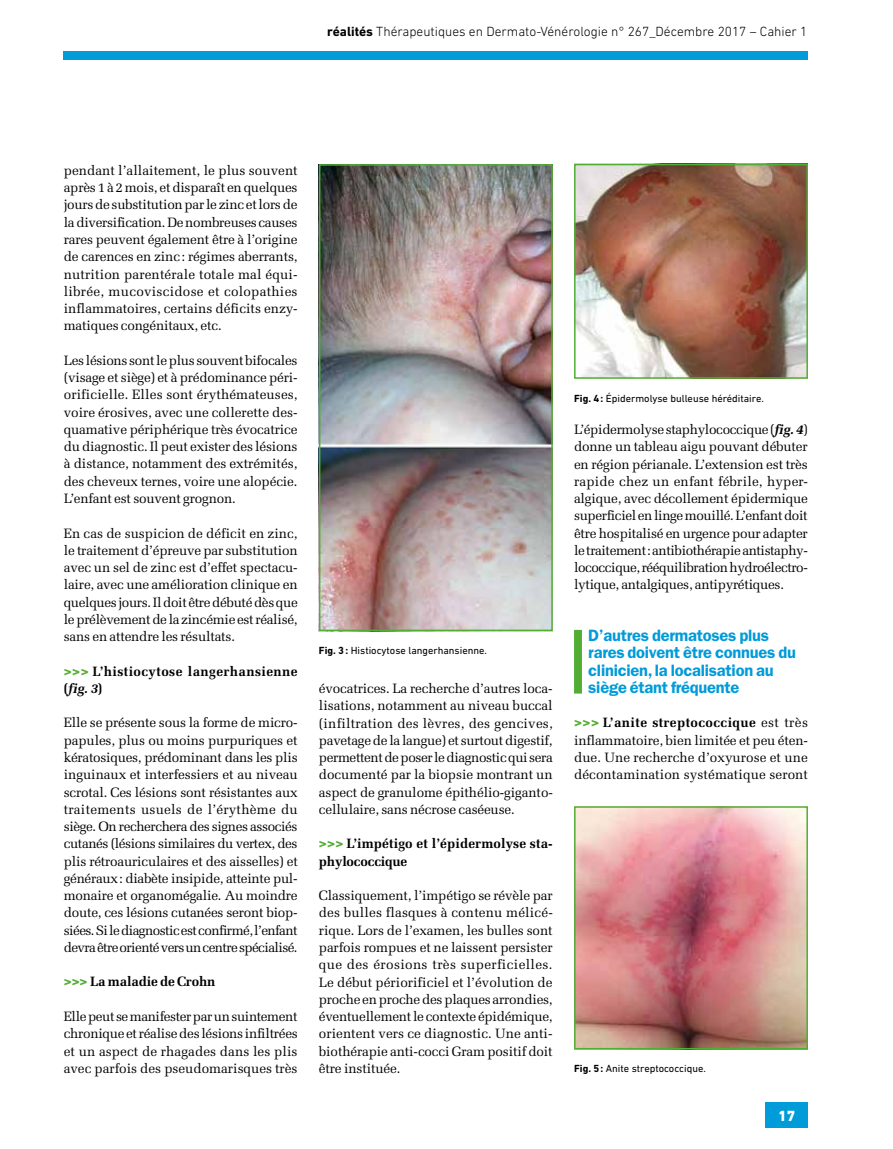
<style>
.page{position:relative;width:893px;height:1149px;background:#fff}
.page>*{position:absolute;margin:0;border:0;box-sizing:border-box;transform-origin:0 0}
.t1{font:600 16.5px/17.2px "ITC Franklin Gothic Std";letter-spacing:-.015em;color:#009bd9}
.t2{font:800 15px "DIN Next LT Pro";color:#fff}
.t3{font:13.5px/17.2px "Melior";letter-spacing:-.015em;color:#000;text-align:justify}
.t4{font:300 13.5px "DIN Next LT Pro";color:#000}
.t5{font:700 13.5px/17.2px "Melior";letter-spacing:.01em;color:#000}
.t6{font:700 13.5px/17.2px "Melior";letter-spacing:.03em;color:#000}
.t7{font:700 13.5px "Melior";letter-spacing:-.015em;color:#000}
.t8{font:10.5px "DIN Next LT Pro";color:#000}
.s1{font-weight:700}
.s2{font-family:"ITC Franklin Gothic Std";font-weight:600;color:#52ae32}
.s3{font-style:italic}
.s4{font-weight:700;font-style:italic}
</style>
<div class="page">
<div style="left:63px;top:51px;width:744px;height:9px;background:#009bd9"></div>
<div style="left:765px;top:1101px;width:43px;height:26px;background:#009bd9"></div>
<div style="left:574px;top:629px;width:8px;height:64px;background:#52ae32;border:2px solid #52ae32"></div>
<img style="left:322px;top:167px;width:228px;height:461px">
<div style="left:319px;top:164px;width:234px;height:467px;border:2px solid #52ae32"></div>
<img style="left:577px;top:167px;width:228px;height:208px">
<div style="left:574px;top:164px;width:234px;height:214px;border:2px solid #52ae32"></div>
<img style="left:577px;top:809px;width:228px;height:237px">
<div style="left:574px;top:806px;width:234px;height:243px;border:2px solid #52ae32"></div>
<p class="t4" style="left:327px;top:23px;width:482px"><span class="s1">réalités</span> Thérapeutiques en Dermato-Vénérologie n° 267_Décembre 2017 – Cahier 1</p>
<p class="t3" style="left:64px;top:162px;width:235px">pendant l’allaitement, le plus souvent après 1 à 2 mois, et disparaît en quelques jours de substitution par le zinc et lors de la diversification. De nombreuses causes rares peuvent également être à l’origine de carences en zinc: régimes aberrants, nutrition parentérale totale mal équi&shy;librée, mucoviscidose et colopathies inflammatoires, certains déficits enzy&shy;matiques congénitaux, etc.</p>
<p class="t3" style="left:64px;top:351px;width:235px">Les lésions sont le plus souvent bifocales (visage et siège) et à prédominance péri&shy;orificielle. Elles sont érythémateuses, voire érosives, avec une collerette des&shy;quamative périphérique très évocatrice du diagnostic. Il peut exister des lésions à distance, notamment des extrémités, des cheveux ternes, voire une alopécie.<br>L’enfant est souvent grognon.</p>
<p class="t3" style="left:64px;top:524px;width:235px">En cas de suspicion de déficit en zinc, le traitement d’épreuve par substitution avec un sel de zinc est d’effet spectacu&shy;laire, avec une amélioration clinique en quelques jours. Il doit être débuté dès que le prélèvement de la zincémie est réalisé, sans en attendre les résultats.</p>
<p class="t6" style="left:64px;top:662px;width:235px"><span class="s2">&gt;&gt;&gt;</span> L’histiocytose langerhansienne (<span class="s3">fig. 3</span>)</p>
<p class="t3" style="left:64px;top:714px;width:236px">Elle se présente sous la forme de micro&shy;papules, plus ou moins purpuriques et kératosiques, prédominant dans les plis inguinaux et interfessiers et au niveau scrotal. Ces lésions sont résistantes aux traitements usuels de l’érythème du siège. On recherchera des signes associés cutanés (lésions similaires du vertex, des plis rétroauriculaires et des aisselles) et généraux: diabète insipide, atteinte pul&shy;monaire et organomégalie. Au moindre doute, ces lésions cutanées seront biop&shy;siées. Si le diagnostic est confirmé, l’enfant devra être orienté vers un centre spécialisé.</p>
<p class="t7" style="left:64px;top:973px;width:153px"><span class="s2">&gt;&gt;&gt;</span> La maladie de Crohn</p>
<p class="t3" style="left:64px;top:1007px;width:236px">Elle peut se manifester par un suintement chronique et réalise des lésions infiltrées et un aspect de rhagades dans les plis avec parfois des pseudomarisques très</p>
<p class="t8" style="left:319px;top:644px;width:170px"><span class="s1">Fig. 3:</span> Histiocytose langerhansienne.</p>
<p class="t3" style="left:319px;top:679px;width:235px">évocatrices. La recherche d’autres loca&shy;lisations, notamment au niveau buccal (infiltration des lèvres, des gencives, pavetage de la langue) et surtout digestif, permettent de poser le diagnostic qui sera documenté par la biopsie montrant un aspect de granulome épithélio-giganto&shy;cellulaire, sans nécrose caséeuse.</p>
<p class="t5" style="left:319px;top:834px;width:235px"><span class="s2">&gt;&gt;&gt;</span> L’impétigo et l’épidermolyse sta&shy;phylococcique</p>
<p class="t3" style="left:319px;top:886px;width:235px">Classiquement, l’impétigo se révèle par des bulles flasques à contenu mélicé&shy;rique. Lors de l’examen, les bulles sont parfois rompues et ne laissent persister que des érosions très superficielles.<br>Le début périorificiel et l’évolution de proche en proche des plaques arrondies, éventuellement le contexte épidémique, orientent vers ce diagnostic. Une anti&shy;biothérapie anti-cocci Gram positif doit être instituée.</p>
<p class="t8" style="left:574px;top:392px;width:191px"><span class="s1">Fig. 4:</span> Épidermolyse bulleuse héréditaire.</p>
<p class="t3" style="left:574px;top:421px;width:235px">L’épidermolyse staphylococcique (<span class="s4">fig. 4</span>) donne un tableau aigu pouvant débuter en région périanale. L’extension est très rapide chez un enfant fébrile, hyper&shy;algique, avec décollement épidermique superficiel en linge mouillé. L’enfant doit être hospitalisé en urgence pour adapter le traitement: antibiothérapie antistaphy&shy;lococcique, rééquilibration hydroélectro&shy;lytique, antalgiques, antipyrétiques.</p>
<p class="t1" style="left:588px;top:626px;width:209px">D’autres dermatoses plus rares doivent être connues du clinicien, la localisation au siège étant fréquente</p>
<p class="t3" style="left:574px;top:714px;width:235px"><span class="s2">&gt;&gt;&gt;</span> <span class="s1">L’anite streptococcique</span> est très inflammatoire, bien limitée et peu éten&shy;due. Une recherche d’oxyurose et une décontamination systématique seront</p>
<p class="t8" style="left:574px;top:1062px;width:133px"><span class="s1">Fig. 5:</span> Anite streptococcique.</p>
<p class="t2" style="left:778px;top:1106px;width:18px">17</p>
</div>
